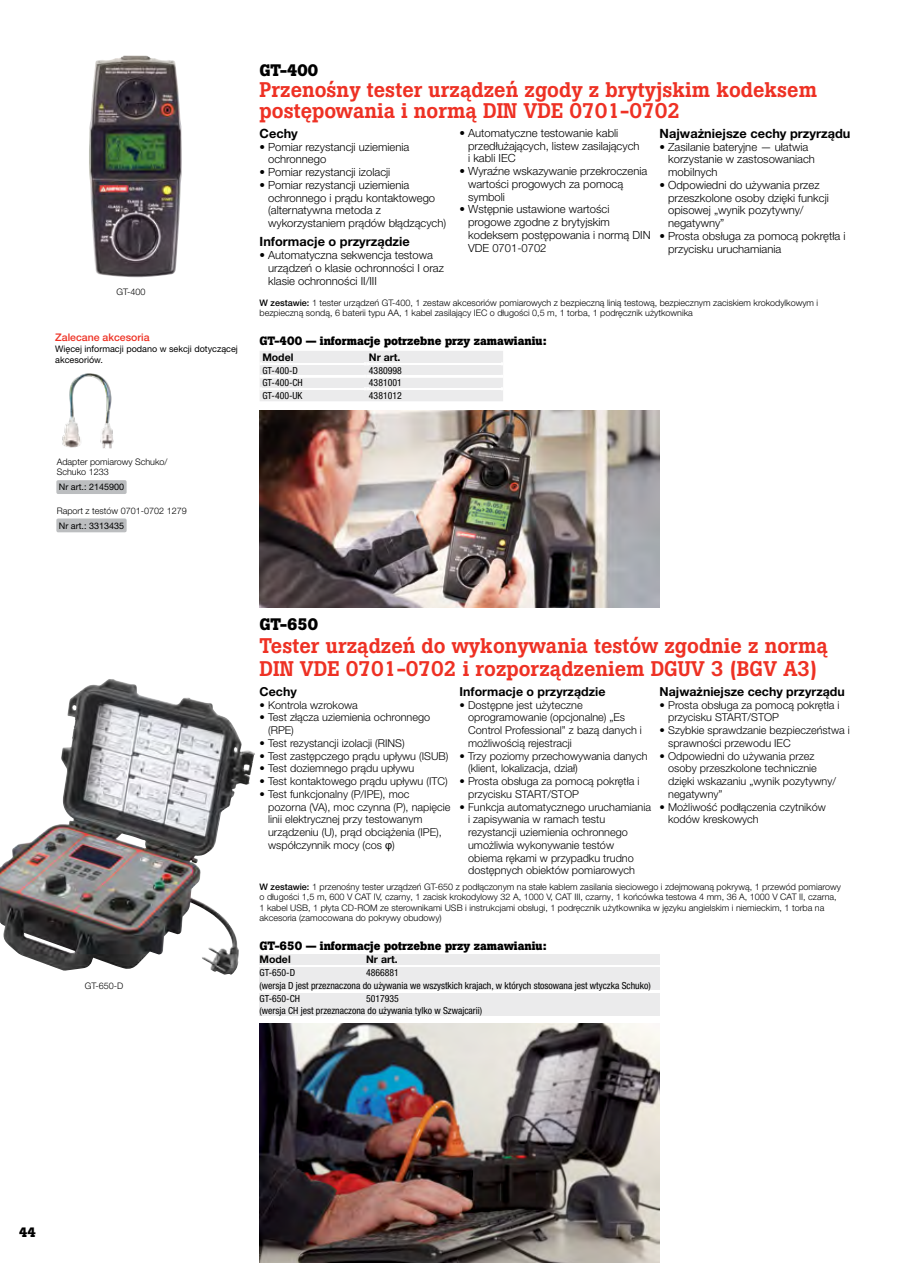
<style>
.page{position:relative;width:915px;height:1263px;background:#fff}
.page>*{position:absolute;margin:0;border:0;box-sizing:border-box;transform-origin:0 0}
.t1{font:500 21px/23.2px "Boton Pro";color:#ee3124}
.t2{font:700 16.5px "Boton Pro";color:#000}
.t3{font:700 13.5px "Boton Pro";color:#000}
.t4{font:700 12.75px "Helvetica Neue LT Pro";color:#000}
.t5{font:700 12.3px "Helvetica Neue LT Pro";color:#000}
.t6{font:700 12px "Boton Pro";color:#000}
.t7{font:300 11.25px/12.8px "Helvetica Neue LT Pro";color:#000}
.t8{font:300 10.8px/12.8px "Helvetica Neue LT Pro";color:#000}
.t9{font:700 10.5px "Helvetica Neue LT Pro";color:#000}
.t10{font:500 10.5px "Helvetica Neue LT Pro";color:#ee3124}
.t11{font:condensed 9.75px/12.8px "Helvetica Neue LT Pro";color:#000}
.t12{font:300 9px/10.5px "Helvetica Neue LT Pro";color:#000}
.t13{font:9px/10.8px "Helvetica Neue LT Pro";color:#000}
.s1{font-weight:500}
.s2{font-family:"Arial";font-weight:400}
</style>
<div class="page">
<img style="left:259px;top:1024px;width:400px;height:239px">
<img style="left:89px;top:56px;width:93px;height:221px">
<img style="left:62px;top:373px;width:52px;height:75px">
<img style="left:0;top:679px;width:232px;height:292px">
<img style="left:259px;top:410px;width:400px;height:198px">
<div style="left:259px;top:954px;width:400px;height:11px;background:#ebebec"></div>
<div style="left:259px;top:968px;width:400px;height:22px;background:#ebebec"></div>
<div style="left:259px;top:993px;width:400px;height:23px;background:#ebebec"></div>
<svg style="left:260px;top:351px;width:243px;height:50px"></svg>
<hr style="left:259px;top:362px;width:107px;height:3px;background:#fff">
<hr style="left:366px;top:362px;width:137px;height:3px;background:#fff">
<hr style="left:259px;top:375px;width:107px;height:3px;background:#fff">
<hr style="left:366px;top:375px;width:137px;height:3px;background:#fff">
<hr style="left:259px;top:387px;width:107px;height:3px;background:#fff">
<hr style="left:366px;top:387px;width:137px;height:3px;background:#fff">
<div style="left:262px;top:352px;width:101px;height:11px;background:#ebebec"></div>
<div style="left:369px;top:352px;width:131px;height:11px;background:#ebebec"></div>
<div style="left:262px;top:365px;width:101px;height:10px;background:#ebebec"></div>
<div style="left:369px;top:365px;width:131px;height:10px;background:#ebebec"></div>
<div style="left:262px;top:378px;width:101px;height:9px;background:#ebebec"></div>
<div style="left:369px;top:378px;width:131px;height:9px;background:#ebebec"></div>
<div style="left:262px;top:390px;width:101px;height:10px;background:#ebebec"></div>
<div style="left:369px;top:390px;width:131px;height:10px;background:#ebebec"></div>
<div style="left:56px;top:480px;width:71px;height:14px;background:#bcbec0;border-radius:2px"></div>
<div style="left:56px;top:518px;width:71px;height:14px;background:#bcbec0;border-radius:2px"></div>
<p class="t12" style="left:116px;top:286px;width:30px">GT-400</p>
<p class="t10" style="left:55px;top:331px;width:96px">Zalecane akcesoria</p>
<p class="t13" style="left:55px;top:343px;width:184px">Więcej informacji podano w sekcji dotyczącej akcesoriów.</p>
<h2 class="t2" style="left:259px;top:60px;width:60px">GT-400</h2>
<h1 class="t1" style="left:259px;top:79px;width:558px;line-height:21px">Przenośny tester urządzeń zgody z brytyjskim kodeksem postępowania i normą DIN VDE 0701-0702</h1>
<p class="t4" style="left:259px;top:125px;width:40px">Cechy</p>
<p class="t7" style="left:268px;top:140px;width:143px;text-indent:-9px">• Pomiar rezystancji uziemienia ochronnego</p>
<p class="t7" style="left:259px;top:166px;width:132px">• Pomiar rezystancji izolacji</p>
<p class="t7" style="left:268px;top:178px;width:179px;text-indent:-9px">• Pomiar rezystancji uziemienia ochronnego i prądu kontaktowego (alternatywna metoda z wykorzystaniem prądów błądzących)</p>
<p class="t4" style="left:259px;top:234px;width:152px">Informacje o przyrządzie</p>
<p class="t7" style="left:268px;top:249px;width:177px;text-indent:-9px">• Automatyczna sekwencja testowa urządzeń o klasie ochronności I oraz klasie ochronności II/III</p>
<p class="t4" style="left:659px;top:125px;width:192px">Najważniejsze cechy przyrządu</p>
<p class="t7" style="left:668px;top:140px;width:148px;text-indent:-9px">• Zasilanie bateryjne — ułatwia korzystanie w zastosowaniach mobilnych</p>
<p class="t7" style="left:668px;top:178px;width:162px;text-indent:-9px">• Odpowiedni do używania przez przeszkolone osoby dzięki funkcji opisowej „wynik pozytywny/ negatywny”</p>
<p class="t7" style="left:668px;top:229px;width:179px;text-indent:-9px">• Prosta obsługa za pomocą pokrętła i przycisku uruchamiania</p>
<p class="t7" style="left:468px;top:126px;width:173px;text-indent:-9px">• Automatyczne testowanie kabli przedłużających, listew zasilających i kabli IEC</p>
<p class="t7" style="left:468px;top:164px;width:181px;text-indent:-9px">• Wyraźne wskazywanie przekroczenia wartości progowych za pomocą symboli</p>
<p class="t7" style="left:468px;top:203px;width:184px;text-indent:-9px">• Wstępnie ustawione wartości progowe zgodne z brytyjskim kodeksem postępowania i normą DIN<br>VDE 0701-0702</p>
<p class="t12" style="left:259px;top:297px;width:560px"><span class="s1">W zestawie:</span> 1 tester urządzeń GT-400, 1 zestaw akcesoriów pomiarowych z bezpieczną linią testową, bezpiecznym zaciskiem krokodylkowym i bezpieczną sondą, 6 baterii typu AA, 1 kabel zasilający IEC o długości 0,5 m, 1 torba, 1 podręcznik użytkownika</p>
<p class="t6" style="left:259px;top:333px;width:288px">GT-400 — informacje potrzebne przy zamawianiu:</p>
<p class="t9" style="left:262px;top:351px;width:33px">Model</p>
<p class="t9" style="left:369px;top:351px;width:33px">Nr art.</p>
<p class="t11" style="left:262px;top:364px;width:37px">GT-400-D</p>
<p class="t11" style="left:369px;top:364px;width:34px">4380998</p>
<p class="t11" style="left:262px;top:376px;width:42px">GT-400-CH</p>
<p class="t11" style="left:369px;top:376px;width:34px">4381001</p>
<p class="t11" style="left:262px;top:389px;width:42px">GT-400-UK</p>
<p class="t11" style="left:369px;top:389px;width:34px">4381012</p>
<p class="t12" style="left:57px;top:456px;width:112px">Adapter pomiarowy Schuko/<br>Schuko 1233</p>
<p class="t13" style="left:59px;top:481px;width:67px">Nr art.: 2145900</p>
<p class="t12" style="left:57px;top:505px;width:131px">Raport z testów 0701-0702 1279</p>
<p class="t13" style="left:59px;top:520px;width:67px">Nr art.: 3313435</p>
<p class="t12" style="left:85px;top:980px;width:40px">GT-650-D</p>
<h2 class="t2" style="left:259px;top:613px;width:60px">GT-650</h2>
<h1 class="t1" style="left:259px;top:634px;width:569px">Tester urządzeń do wykonywania testów zgodnie z normą<br>DIN VDE 0701-0702 i rozporządzeniem DGUV 3 (BGV A3)</h1>
<p class="t5" style="left:259px;top:684px;width:39px">Cechy</p>
<p class="t8" style="left:259px;top:698px;width:100px">• Kontrola wzrokowa</p>
<p class="t8" style="left:268px;top:711px;width:163px;text-indent:-9px">• Test złącza uziemienia ochronnego (RPE)</p>
<p class="t8" style="left:259px;top:736px;width:146px">• Test rezystancji izolacji (RINS)</p>
<p class="t8" style="left:259px;top:749px;width:190px">• Test zastępczego prądu upływu (ISUB)</p>
<p class="t8" style="left:259px;top:762px;width:156px">• Test doziemnego prądu upływu</p>
<p class="t8" style="left:259px;top:775px;width:189px">• Test kontaktowego prądu upływu (ITC)</p>
<p class="t8" style="left:268px;top:787px;width:184px;text-indent:-9px">• Test funkcjonalny (P/IPE), moc pozorna (VA), moc czynna (P), napięcie linii elektrycznej przy testowanym urządzeniu (U), prąd obciążenia (IPE), współczynnik mocy (cos <span class="s2">φ</span>)</p>
<p class="t5" style="left:659px;top:684px;width:186px">Najważniejsze cechy przyrządu</p>
<p class="t8" style="left:668px;top:698px;width:173px;text-indent:-9px">• Prosta obsługa za pomocą pokrętła i przycisku START/STOP</p>
<p class="t8" style="left:668px;top:724px;width:183px;text-indent:-9px">• Szybkie sprawdzanie bezpieczeństwa i sprawności przewodu IEC</p>
<p class="t8" style="left:668px;top:749px;width:169px;text-indent:-9px">• Odpowiedni do używania przez osoby przeszkolone technicznie dzięki wskazaniu „wynik pozytywny/ negatywny”</p>
<p class="t8" style="left:668px;top:800px;width:159px;text-indent:-9px">• Możliwość podłączenia czytników kodów kreskowych</p>
<p class="t5" style="left:459px;top:684px;width:147px">Informacje o przyrządzie</p>
<p class="t8" style="left:468px;top:698px;width:175px;text-indent:-9px">• Dostępne jest użyteczne oprogramowanie (opcjonalne) „Es<br>Control Professional” z bazą danych i możliwością rejestracji</p>
<p class="t8" style="left:468px;top:749px;width:181px;text-indent:-9px">• Trzy poziomy przechowywania danych (klient, lokalizacja, dział)</p>
<p class="t8" style="left:468px;top:775px;width:173px;text-indent:-9px">• Prosta obsługa za pomocą pokrętła i przycisku START/STOP</p>
<p class="t8" style="left:468px;top:800px;width:184px;text-indent:-9px">• Funkcja automatycznego uruchamiania i zapisywania w ramach testu rezystancji uziemienia ochronnego umożliwia wykonywanie testów obiema rękami w przypadku trudno dostępnych obiektów pomiarowych</p>
<p class="t12" style="left:259px;top:881px;width:582px"><span class="s1">W zestawie:</span> 1 przenośny tester urządzeń GT-650 z podłączonym na stałe kablem zasilania sieciowego i zdejmowaną pokrywą, 1 przewód pomiarowy o długości 1,5 m, 600 V CAT IV, czarny, 1 zacisk krokodylowy 32 A, 1000 V, CAT III, czarny, 1 końcówka testowa 4 mm, 36 A, 1000 V CAT II, czarna, 1 kabel USB, 1 płyta CD-ROM ze sterownikami USB i instrukcjami obsługi, 1 podręcznik użytkownika w języku angielskim i niemieckim, 1 torba na akcesoria (zamocowana do pokrywy obudowy)</p>
<p class="t6" style="left:259px;top:938px;width:288px">GT-650 — informacje potrzebne przy zamawianiu:</p>
<p class="t9" style="left:259px;top:953px;width:33px">Model</p>
<p class="t9" style="left:366px;top:953px;width:33px">Nr art.</p>
<p class="t11" style="left:259px;top:966px;width:37px">GT-650-D</p>
<p class="t11" style="left:259px;top:966px;width:392px;text-indent:106px">4866881<br>(wersja D jest przeznaczona do używania we wszystkich krajach, w których stosowana jest wtyczka Schuko)<br>GT-650-CH</p>
<p class="t11" style="left:259px;top:991px;width:224px;text-indent:106px">5017935<br>(wersja CH jest przeznaczona do używania tylko w Szwajcarii)</p>
<p class="t3" style="left:19px;top:1224px;width:18px">44</p>
</div>
